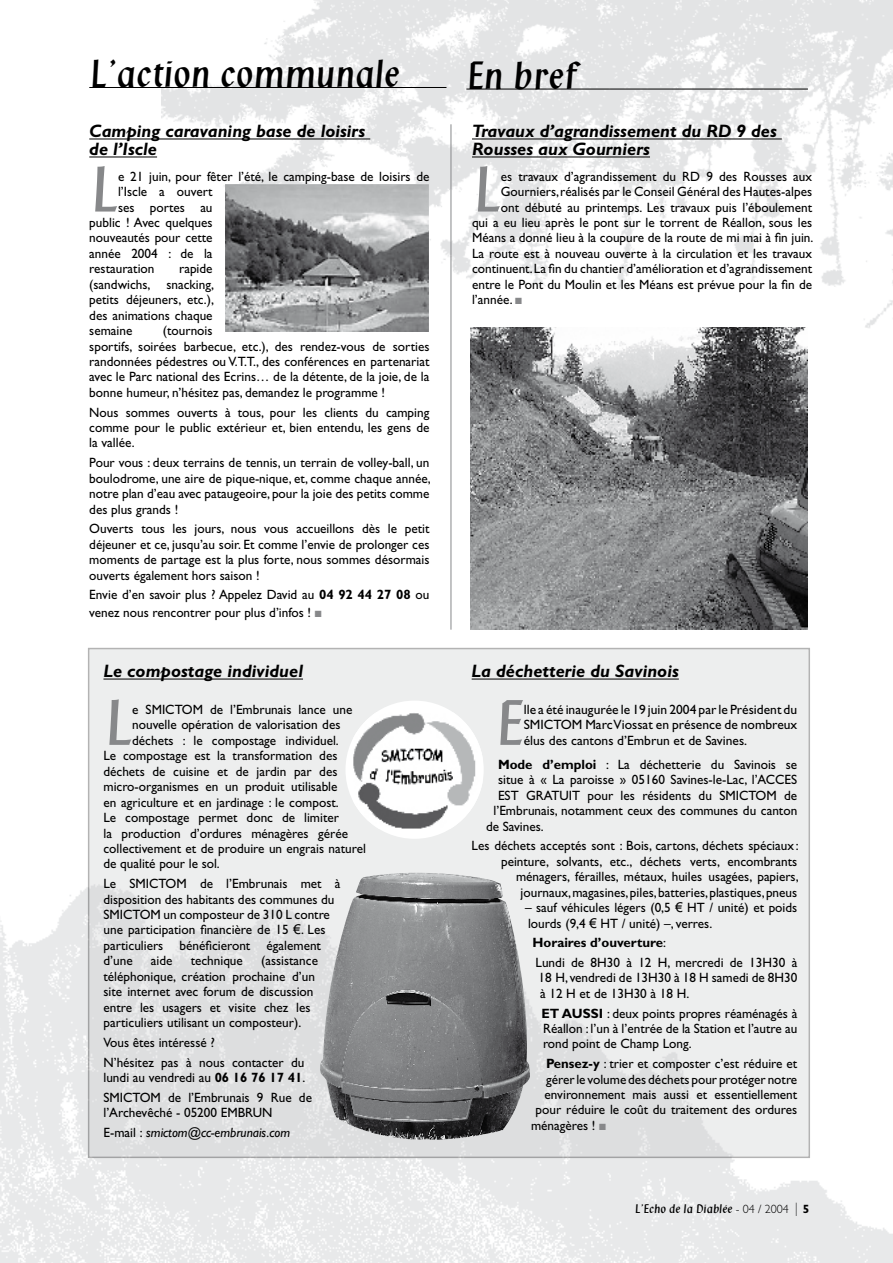
<style>
.page{position:relative;width:893px;height:1263px;background:#fff}
.page>*{position:absolute;margin:0;border:0;box-sizing:border-box;transform-origin:0 0}
.t1{font:61.2px "Klang";color:#87888a}
.t2{font:37.5px "Klang";color:#000}
.t3{font:italic 700 18px/18px "Gill Sans";color:#000}
.t4{font:13.5px/15.5px "Gill Sans";color:#000}
.t5{font:700 13.5px "Gill Sans";color:#000}
.t6{font:12px "Klang";color:#000}
.s1{font-weight:700}
.s2{color:#87888a}
.s3{font-family:"Arial"}
.s4{font-style:italic}
.s5{font-family:"Gill Sans";font-weight:300}
.s6{font-family:"Gill Sans";font-weight:300;font-size:19.5px}
.s7{font-family:"Gill Sans";font-weight:700}
</style>
<div class="page">
<img style="left:0;top:887px;width:893px;height:376px">
<div style="left:89px;top:648px;width:720px;height:509px;background:linear-gradient(to bottom,#eff0f0,#e2e3e4)"></div>
<img style="left:161px;top:0;width:732px;height:370px">
<hr style="left:466px;top:89px;width:342px;height:1px;background:#000">
<hr style="left:89px;top:139px;width:281px;height:1px;background:#000">
<hr style="left:89px;top:157px;width:68px;height:1px;background:#000">
<hr style="left:472px;top:139px;width:310px;height:1px;background:#000">
<hr style="left:472px;top:157px;width:178px;height:1px;background:#000">
<hr style="left:451px;top:124px;width:1px;height:506px;background:#87888a">
<hr style="left:103px;top:679px;width:200px;height:1px;background:#000">
<hr style="left:472px;top:679px;width:207px;height:1px;background:#000">
<img style="left:471px;top:327px;width:336px;height:302px">
<img style="left:225px;top:185px;width:203px;height:147px">
<img style="left:320px;top:873px;width:211px;height:284px">
<hr style="left:89px;top:87px;width:357px;height:1px;background:#000">
<div style="left:345px;top:701px;width:139px;height:138px;background:#fff;border-radius:50%"></div>
<img style="left:353px;top:712px;width:130px;height:116px">
<h2 class="t2" style="left:89px;top:53px;width:312px">L’action communale</h2>
<h3 class="t3" style="left:89px;top:122px;width:277px">Camping caravaning base de loisirs de l’Iscle</h3>
<h1 class="t1" style="left:89px;top:155px;width:30px">L</h1>
<p class="t4" style="left:118px;top:168px;width:313px">e 21 juin, pour fêter l’été, le camping-base de loisirs de</p>
<p class="t4" style="left:118px;top:184px;width:96px">l’Iscle a ouvert</p>
<p class="t4" style="left:118px;top:199px;width:96px">ses portes au</p>
<p class="t4" style="left:89px;top:215px;width:125px">public ! Avec quelques</p>
<p class="t4" style="left:89px;top:230px;width:125px">nouveautés pour cette</p>
<p class="t4" style="left:89px;top:246px;width:125px">année 2004 : de la</p>
<p class="t4" style="left:89px;top:261px;width:67px">restauration</p>
<p class="t4" style="left:89px;top:261px;width:126px;text-align:justify;text-indent:90px">rapide (sandwichs, snacking, petits déjeuners, etc.), des animations chaque semaine</p>
<p class="t4" style="left:89px;top:323px;width:342px;text-indent:74px">(tournois<br>sportifs, soirées barbecue, etc.), des rendez-vous de sorties randonnées pédestres ou V.T.T., des conférences en partenariat avec le Parc national des Ecrins… de la détente, de la joie, de la bonne humeur, n’hésitez pas, demandez le programme !</p>
<p class="t4" style="left:89px;top:404px;width:342px;text-align:justify">Nous sommes ouverts à tous, pour les clients du camping comme pour le public extérieur et, bien entendu, les gens de la vallée.</p>
<p class="t4" style="left:89px;top:455px;width:343px;text-align:justify">Pour vous : deux terrains de tennis, un terrain de volley-ball, un boulodrome, une aire de pique-nique, et, comme chaque année, notre plan d’eau avec pataugeoire, pour la joie des petits comme des plus grands !</p>
<p class="t4" style="left:89px;top:521px;width:342px;text-align:justify">Ouverts tous les jours, nous vous accueillons dès le petit déjeuner et ce, jusqu’au soir. Et comme l’envie de prolonger ces moments de partage est la plus forte, nous sommes désormais ouverts également hors saison !</p>
<p class="t4" style="left:89px;top:586px;width:342px;line-height:18px">Envie d’en savoir plus ? Appelez David au <span class="s1">04 92 44 27 08</span> ou venez nous rencontrer pour plus d’infos ! <span class="s2">■</span></p>
<h3 class="t3" style="left:103px;top:662px;width:201px">Le compostage individuel</h3>
<h1 class="t1" style="left:103px;top:689px;width:30px">L</h1>
<p class="t4" style="left:132px;top:702px;width:222px">e SMICTOM de l’Embrunais lance une</p>
<p class="t4" style="left:132px;top:717px;width:210px">nouvelle opération de valorisation des</p>
<p class="t4" style="left:132px;top:732px;width:208px">déchets : le compostage individuel.</p>
<p class="t4" style="left:103px;top:748px;width:236px">Le compostage est la transformation des</p>
<p class="t4" style="left:103px;top:763px;width:236px">déchets de cuisine et de jardin par des</p>
<p class="t4" style="left:103px;top:779px;width:236px">micro-organismes en un produit utilisable</p>
<p class="t4" style="left:103px;top:794px;width:237px">en agriculture et en jardinage : le compost.</p>
<p class="t4" style="left:103px;top:810px;width:237px">Le compostage permet donc de limiter</p>
<p class="t4" style="left:103px;top:825px;width:246px">la production d’ordures ménagères gérée</p>
<p class="t4" style="left:103px;top:841px;width:264px">collectivement et de produire un engrais naturel</p>
<p class="t4" style="left:103px;top:856px;width:118px">de qualité pour le sol.</p>
<p class="t4" style="left:103px;top:876px;width:239px">Le SMICTOM de l’Embrunais met à disposition des habitants des communes du<br>SMICTOM un composteur de 310 L contre une participation financière de 15 <span class="s3">€</span>. Les particuliers bénéficieront également d’une</p>
<p class="t4" style="left:103px;top:953px;width:216px;text-indent:158px">(assistance téléphonique, création prochaine d’un site internet avec forum de discussion entre les usagers et visite chez les particuliers utilisant un composteur).</p>
<p class="t4" style="left:103px;top:1032px;width:203px;line-height:19.6px">Vous êtes intéressé ?<br>N’hésitez pas à nous contacter du</p>
<p class="t4" style="left:103px;top:1067px;width:210px;line-height:19.6px">lundi au vendredi au <span class="s1">06 16 76 17 41</span>.<br>SMICTOM de l’Embrunais 9 Rue de</p>
<p class="t4" style="left:103px;top:1103px;width:188px;line-height:19.6px">l’Archevêché - 05200 EMBRUN<br>E-mail : <span class="s4">smictom@cc-embrunais.com</span></p>
<p class="t4" style="left:151px;top:953px;width:23px">aide</p>
<p class="t4" style="left:191px;top:953px;width:54px">technique</p>
<h2 class="t2" style="left:466px;top:54px;width:111px">En bref</h2>
<h3 class="t3" style="left:472px;top:122px;width:306px">Travaux d’agrandissement du RD 9 des<br>Rousses aux Gourniers</h3>
<h1 class="t1" style="left:472px;top:155px;width:30px">L</h1>
<p class="t4" style="left:501px;top:168px;width:313px">es travaux d’agrandissement du RD 9 des Rousses aux</p>
<p class="t4" style="left:501px;top:184px;width:313px">Gourniers, réalisés par le Conseil Général des Hautes-alpes</p>
<p class="t4" style="left:501px;top:199px;width:313px">ont débuté au printemps. Les travaux puis l’éboulement</p>
<p class="t4" style="left:472px;top:215px;width:342px">qui a eu lieu après le pont sur le torrent de Réallon, sous les</p>
<p class="t4" style="left:472px;top:230px;width:343px">Méans a donné lieu à la coupure de la route de mi mai à fin juin.</p>
<p class="t4" style="left:472px;top:246px;width:342px">La route est à nouveau ouverte à la circulation et les travaux</p>
<p class="t4" style="left:472px;top:261px;width:342px">continuent. La fin du chantier d’amélioration et d’agrandissement</p>
<p class="t4" style="left:472px;top:276px;width:342px">entre le Pont du Moulin et les Méans est prévue pour la fin de</p>
<p class="t4" style="left:472px;top:292px;width:51px">l’année. <span class="s2">■</span></p>
<h3 class="t3" style="left:472px;top:662px;width:209px">La déchetterie du Savinois</h3>
<h1 class="t1" style="left:495px;top:689px;width:30px">E</h1>
<p class="t4" style="left:524px;top:702px;width:275px;text-align:justify">lle a été inaugurée le 19 juin 2004 par le Président du SMICTOM Marc Viossat en présence de nombreux élus des cantons d’Embrun et de Savines.</p>
<p class="t4" style="left:498px;top:756px;width:301px"><span class="s1">Mode d’emploi</span> : La déchetterie du Savinois se</p>
<p class="t4" style="left:498px;top:772px;width:301px">situe à « La paroisse » 05160 Savines-le-Lac, l’ACCES</p>
<p class="t4" style="left:498px;top:787px;width:301px">EST GRATUIT pour les résidents du SMICTOM de</p>
<p class="t4" style="left:494px;top:803px;width:305px">l’Embrunais, notamment ceux des communes du canton</p>
<p class="t4" style="left:486px;top:818px;width:59px">de Savines.</p>
<p class="t4" style="left:472px;top:838px;width:328px;text-align:right">Les déchets acceptés sont : Bois, cartons, déchets spéciaux: peinture, solvants, etc., déchets verts, encombrants ménagers, férailles, métaux, huiles usagées, papiers, journaux, magasines, piles, batteries, plastiques, pneus</p>
<p class="t4" style="left:525px;top:900px;width:274px">– sauf véhicules légers (0,5 <span class="s3">€</span> HT / unité) et poids lourds (9,4 <span class="s3">€</span> HT / unité) –, verres.</p>
<p class="t4" style="left:533px;top:933px;width:266px;line-height:19.6px"><span class="s1">Horaires d’ouverture</span>:<br>Lundi de 8H30 à 12 H, mercredi de 13H30 à</p>
<p class="t4" style="left:539px;top:970px;width:260px">18 H, vendredi de 13H30 à 18 H samedi de 8H30 à 12 H et de 13H30 à 18 H.</p>
<p class="t5" style="left:542px;top:1005px;width:30px">ET AUSSI</p>
<p class="t4" style="left:543px;top:1005px;width:256px;text-align:justify;text-indent:64px">: deux points propres réaménagés à Réallon : l’un à l’entrée de la Station et l’autre au rond point de Champ Long.</p>
<p class="t4" style="left:546px;top:1056px;width:253px"><span class="s1">Pensez-y</span> : trier et composter c’est réduire et</p>
<p class="t4" style="left:546px;top:1071px;width:253px">gérer le volume des déchets pour protéger notre</p>
<p class="t4" style="left:545px;top:1087px;width:254px">environnement mais aussi et essentiellement</p>
<p class="t4" style="left:536px;top:1102px;width:263px">pour réduire le coût du traitement des ordures</p>
<p class="t4" style="left:531px;top:1117px;width:76px">ménagères ! <span class="s2">■</span></p>
<p class="t6" style="left:635px;top:1201px;width:176px">L’Echo de la Diablée <span class="s5">- 04 / 2004</span> <span class="s6">l</span> <span class="s7">5</span></p>
</div>
